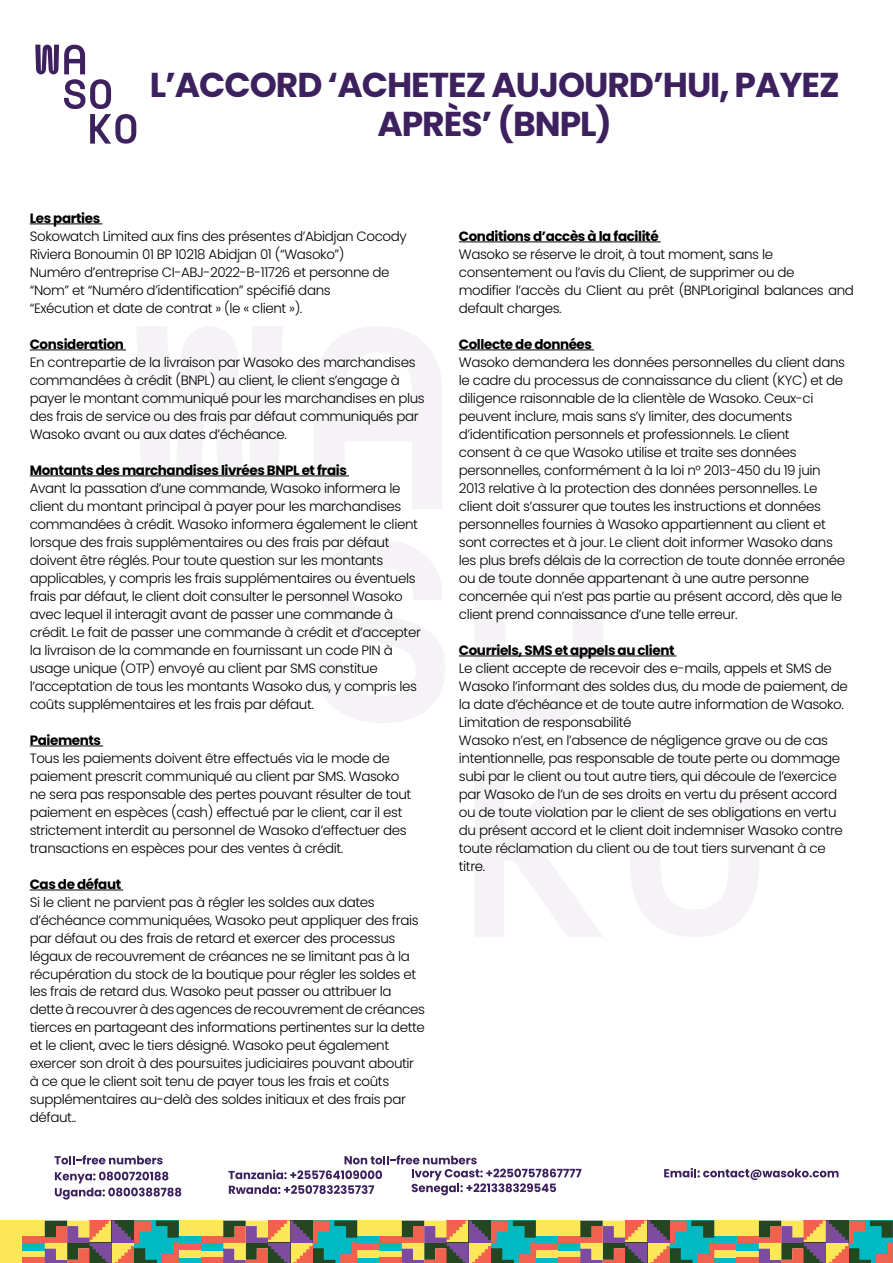
<style>
.page{position:relative;width:893px;height:1263px;background:#fff}
.page>*{position:absolute;margin:0;border:0;box-sizing:border-box;transform-origin:0 0}
.t1{font:700 34.5px/39px "Poppins";letter-spacing:-.03em;color:#3d215f;text-align:center}
.t2{font:300 13.5px/18px "Poppins";letter-spacing:-.03em;color:#000}
.t3{font:700 13.5px "Poppins";letter-spacing:-.03em;color:#000}
</style>
<div class="page">
<div style="left:714px;top:1220px;width:45px;height:43px;background:#fbe758"></div>
<div style="left:714px;top:1258px;width:23px;height:5px;background:#00b9c2"></div>
<div style="left:714px;top:1243px;width:23px;height:7px;background:#f1614e"></div>
<div style="left:737px;top:1258px;width:22px;height:5px;background:#f1614e"></div>
<div style="left:737px;top:1243px;width:22px;height:7px;background:#00b9c2"></div>
<div style="left:737px;top:1235px;width:22px;height:8px;background:#f1614e"></div>
<div style="left:714px;top:1235px;width:23px;height:8px;background:#00b9c2"></div>
<svg style="left:759px;top:1220px;width:134px;height:43px;background:#847f68"></svg>
<div style="left:536px;top:1220px;width:44px;height:43px;background:#fbe758"></div>
<div style="left:536px;top:1258px;width:22px;height:5px;background:#00b9c2"></div>
<div style="left:536px;top:1243px;width:22px;height:7px;background:#f1614e"></div>
<div style="left:558px;top:1258px;width:22px;height:5px;background:#f1614e"></div>
<div style="left:558px;top:1243px;width:22px;height:7px;background:#00b9c2"></div>
<div style="left:558px;top:1235px;width:22px;height:8px;background:#f1614e"></div>
<div style="left:536px;top:1235px;width:22px;height:8px;background:#00b9c2"></div>
<svg style="left:580px;top:1220px;width:134px;height:43px;background:#837f68"></svg>
<div style="left:357px;top:1220px;width:45px;height:43px;background:#fbe758"></div>
<div style="left:357px;top:1258px;width:23px;height:5px;background:#00b9c2"></div>
<div style="left:357px;top:1243px;width:23px;height:7px;background:#f1614e"></div>
<div style="left:380px;top:1258px;width:22px;height:5px;background:#f1614e"></div>
<div style="left:380px;top:1243px;width:22px;height:7px;background:#00b9c2"></div>
<div style="left:380px;top:1235px;width:22px;height:8px;background:#f1614e"></div>
<div style="left:357px;top:1235px;width:23px;height:8px;background:#00b9c2"></div>
<svg style="left:402px;top:1220px;width:134px;height:43px;background:#837f68"></svg>
<div style="left:179px;top:1220px;width:44px;height:43px;background:#fbe758"></div>
<div style="left:179px;top:1258px;width:22px;height:5px;background:#00b9c2"></div>
<div style="left:179px;top:1243px;width:22px;height:7px;background:#f1614e"></div>
<div style="left:201px;top:1258px;width:22px;height:5px;background:#f1614e"></div>
<div style="left:201px;top:1243px;width:22px;height:7px;background:#00b9c2"></div>
<div style="left:201px;top:1235px;width:22px;height:8px;background:#f1614e"></div>
<div style="left:179px;top:1235px;width:22px;height:8px;background:#00b9c2"></div>
<svg style="left:223px;top:1220px;width:134px;height:43px;background:#837f68"></svg>
<div style="left:0;top:1220px;width:45px;height:43px;background:#fbe758"></div>
<div style="left:23px;top:1258px;width:22px;height:5px;background:#f1614e"></div>
<div style="left:23px;top:1243px;width:22px;height:7px;background:#00b9c2"></div>
<div style="left:23px;top:1235px;width:22px;height:8px;background:#f1614e"></div>
<svg style="left:45px;top:1220px;width:134px;height:43px;background:#837f68"></svg>
<svg style="left:54px;top:1155px;width:109px;height:9px"></svg>
<svg style="left:55px;top:1171px;width:126px;height:28px"></svg>
<svg style="left:664px;top:1168px;width:174px;height:12px"></svg>
<svg style="left:228px;top:1155px;width:353px;height:40px"></svg>
<svg style="left:136px;top:326px;width:147px;height:183px"></svg>
<svg style="left:314px;top:326px;width:128px;height:183px"></svg>
<svg style="left:314px;top:540px;width:131px;height:183px"></svg>
<svg style="left:630px;top:754px;width:129px;height:183px"></svg>
<svg style="left:475px;top:754px;width:128px;height:183px"></svg>
<svg style="left:475px;top:540px;width:128px;height:183px"></svg>
<hr style="left:30px;top:224px;width:72px;height:1px;background:#000">
<hr style="left:30px;top:350px;width:96px;height:1px;background:#000">
<hr style="left:30px;top:476px;width:319px;height:1px;background:#000">
<hr style="left:30px;top:746px;width:73px;height:1px;background:#000">
<hr style="left:30px;top:890px;width:93px;height:1px;background:#000">
<hr style="left:459px;top:242px;width:202px;height:1px;background:#000">
<hr style="left:459px;top:350px;width:135px;height:1px;background:#000">
<hr style="left:459px;top:656px;width:218px;height:1px;background:#000">
<svg style="left:35px;top:45px;width:101px;height:99px"></svg>
<h1 class="t1" style="left:150px;top:65px;width:692px">L’ACCORD ‘ACHETEZ AUJOURD’HUI, PAYEZ<br>APRÈS’ (BNPL)</h1>
<p class="t3" style="left:30px;top:210px;width:72px">Les parties</p>
<p class="t2" style="left:30px;top:227px;width:379px">Sokowatch Limited aux fins des présentes d’Abidjan Cocody Riviera Bonoumin 01 BP 10218 Abidjan 01 (“Wasoko”)<br>Numéro d’entreprise CI-ABJ-2022-B-11726 et personne de “Nom” et “Numéro d’identification” spécifié dans<br>“Exécution et date de contrat » (le « client »).</p>
<p class="t3" style="left:30px;top:336px;width:96px">Consideration</p>
<p class="t2" style="left:30px;top:353px;width:397px">En contrepartie de la livraison par Wasoko des marchandises commandées à crédit (BNPL) au client, le client s’engage à payer le montant communiqué pour les marchandises en plus des frais de service ou des frais par défaut communiqués par Wasoko avant ou aux dates d’échéance.</p>
<p class="t3" style="left:30px;top:462px;width:319px">Montants des marchandises livrées BNPL et frais</p>
<p class="t2" style="left:30px;top:479px;width:393px">Avant la passation d’une commande, Wasoko informera le client du montant principal à payer pour les marchandises commandées à crédit. Wasoko informera également le client lorsque des frais supplémentaires ou des frais par défaut doivent être réglés. Pour toute question sur les montants applicables, y compris les frais supplémentaires ou éventuels frais par défaut, le client doit consulter le personnel Wasoko avec lequel il interagit avant de passer une commande à crédit. Le fait de passer une commande à crédit et d’accepter la livraison de la commande en fournissant un code PIN à usage unique (OTP) envoyé au client par SMS constitue l’acceptation de tous les montants Wasoko dus, y compris les coûts supplémentaires et les frais par défaut.</p>
<p class="t3" style="left:30px;top:732px;width:73px">Paiements</p>
<p class="t2" style="left:30px;top:749px;width:383px">Tous les paiements doivent être effectués via le mode de paiement prescrit communiqué au client par SMS. Wasoko ne sera pas responsable des pertes pouvant résulter de tout paiement en espèces (cash) effectué par le client, car il est strictement interdit au personnel de Wasoko d’effectuer des transactions en espèces pour des ventes à crédit.</p>
<p class="t3" style="left:30px;top:876px;width:93px">Cas de défaut</p>
<p class="t2" style="left:30px;top:893px;width:397px">Si le client ne parvient pas à régler les soldes aux dates d’échéance communiquées, Wasoko peut appliquer des frais par défaut ou des frais de retard et exercer des processus légaux de recouvrement de créances ne se limitant pas à la récupération du stock de la boutique pour régler les soldes et les frais de retard dus. Wasoko peut passer ou attribuer la dette à recouvrer à des agences de recouvrement de créances tierces en partageant des informations pertinentes sur la dette et le client, avec le tiers désigné. Wasoko peut également exercer son droit à des poursuites judiciaires pouvant aboutir à ce que le client soit tenu de payer tous les frais et coûts supplémentaires au-delà des soldes initiaux et des frais par défaut..</p>
<p class="t3" style="left:459px;top:228px;width:201px">Conditions d’accès à la facilité</p>
<p class="t2" style="left:459px;top:245px;width:397px">Wasoko se réserve le droit, à tout moment, sans le consentement ou l’avis du Client, de supprimer ou de<br>modifier l’accès du Client au prêt (BNPLoriginal balances and default charges.</p>
<p class="t3" style="left:459px;top:336px;width:135px">Collecte de données</p>
<p class="t2" style="left:459px;top:353px;width:388px">Wasoko demandera les données personnelles du client dans le cadre du processus de connaissance du client (KYC) et de diligence raisonnable de la clientèle de Wasoko. Ceux-ci peuvent inclure, mais sans s’y limiter, des documents d’identification personnels et professionnels. Le client<br>consent à ce que Wasoko utilise et traite ses données personnelles, conformément à la loi n° 2013-450 du 19 juin 2013 relative à la protection des données personnelles. Le client doit s’assurer que toutes les instructions et données personnelles fournies à Wasoko appartiennent au client et sont correctes et à jour. Le client doit informer Wasoko dans les plus brefs délais de la correction de toute donnée erronée ou de toute donnée appartenant à une autre personne concernée qui n’est pas partie au présent accord, dès que le client prend connaissance d’une telle erreur.</p>
<p class="t3" style="left:459px;top:642px;width:217px">Courriels, SMS et appels au client</p>
<p class="t2" style="left:459px;top:659px;width:391px">Le client accepte de recevoir des e-mails, appels et SMS de Wasoko l’informant des soldes dus, du mode de paiement, de la date d’échéance et de toute autre information de Wasoko.<br>Limitation de responsabilité<br>Wasoko n’est, en l’absence de négligence grave ou de cas intentionnelle, pas responsable de toute perte ou dommage subi par le client ou tout autre tiers, qui découle de l’exercice par Wasoko de l’un de ses droits en vertu du présent accord ou de toute violation par le client de ses obligations en vertu du présent accord et le client doit indemniser Wasoko contre toute réclamation du client ou de tout tiers survenant à ce titre.</p>
</div>
